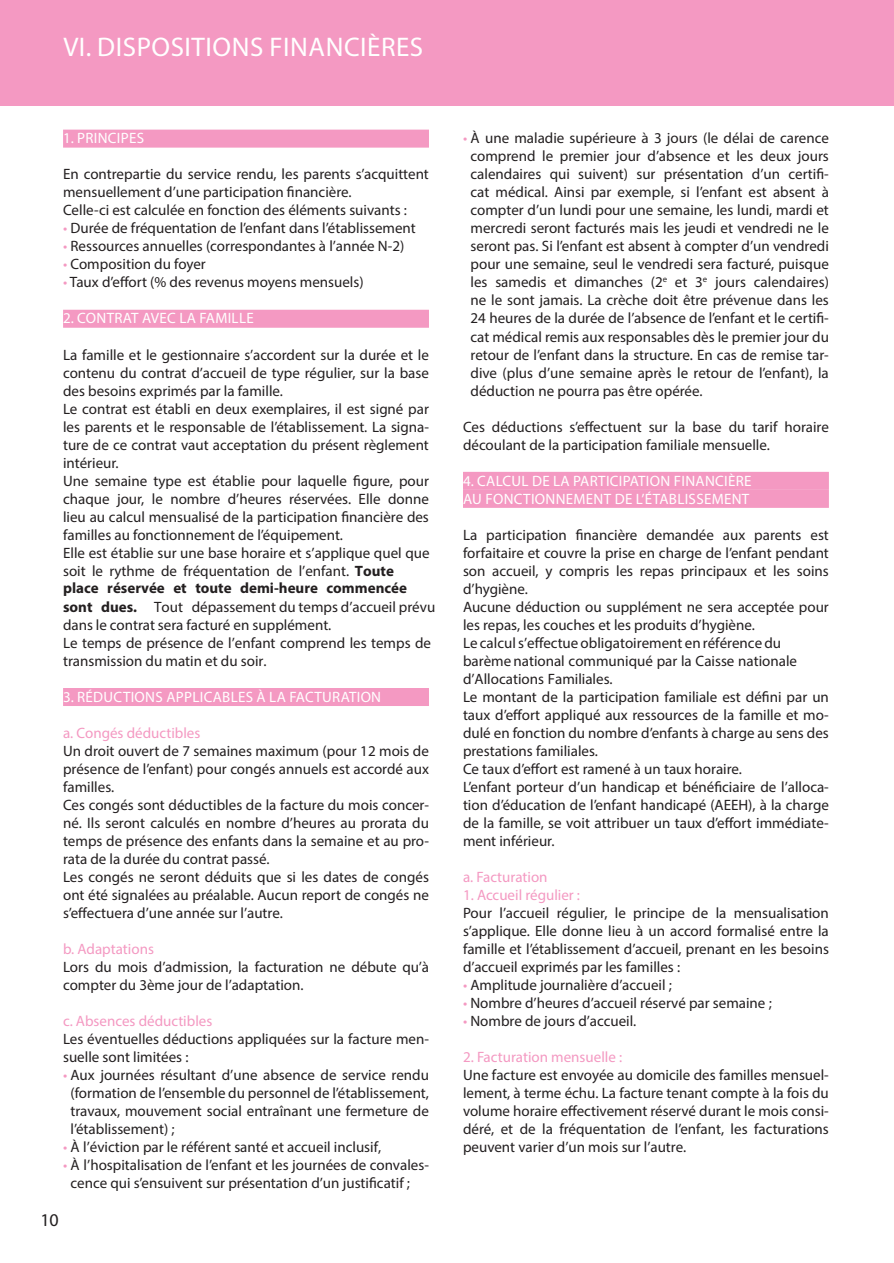
<style>
.page{position:relative;width:894px;height:1263px;background:#fff}
.page>*{position:absolute;margin:0;border:0;box-sizing:border-box;transform-origin:0 0}
.Style_de_paragraphe{font:27px "Myriad Pro";letter-spacing:.02em;color:#fff}
.t1{font:18px "Myriad Pro";color:#231f20}
.Style_de_paragraphe-2{font:15px/18px "Myriad Pro";color:#231f20}
.Style_de_paragraphe-3{font:15px "Myriad Pro";letter-spacing:.02em;color:#fff}
.Style_de_paragraphe-4{font:15px "Myriad Pro";color:#f499c2}
.s1{color:#f499c2}
.s2{font-weight:700}
</style>
<div class="page">
<div style="left:63px;top:130px;width:366px;height:18px;background:#f499c2"></div>
<div style="left:63px;top:310px;width:366px;height:18px;background:#f499c2"></div>
<div style="left:63px;top:688px;width:366px;height:18px;background:#f499c2"></div>
<div style="left:463px;top:472px;width:365px;height:18px;background:#f499c2"></div>
<div style="left:463px;top:490px;width:365px;height:18px;background:#f499c2"></div>
<div style="left:0;top:0;width:893px;height:106px;background:#f499c2"></div>
<p class="Style_de_paragraphe" style="left:63px;top:30px;width:361px">VI. DISPOSITIONS FINANCIÈRES</p>
<p class="Style_de_paragraphe-3" style="left:63px;top:129px;width:83px">1. PRINCIPES</p>
<p class="Style_de_paragraphe-2" style="left:63px;top:165px;width:367px">En contrepartie du service rendu, les parents s’acquittent mensuellement d’une participation financière.</p>
<p class="Style_de_paragraphe-2" style="left:63px;top:201px;width:345px">Celle-ci est calculée en fonction des éléments suivants :</p>
<p class="Style_de_paragraphe-2" style="left:63px;top:219px;width:354px"><span class="s1">•</span> Durée de fréquentation de l’enfant dans l’établissement</p>
<p class="Style_de_paragraphe-2" style="left:63px;top:237px;width:343px"><span class="s1">•</span> Ressources annuelles (correspondantes à l’année N-2)</p>
<p class="Style_de_paragraphe-2" style="left:63px;top:255px;width:144px"><span class="s1">•</span> Composition du foyer</p>
<p class="Style_de_paragraphe-2" style="left:63px;top:273px;width:302px"><span class="s1">•</span> Taux d’effort (% des revenus moyens mensuels)</p>
<p class="Style_de_paragraphe-3" style="left:63px;top:309px;width:192px">2. CONTRAT AVEC LA FAMILLE</p>
<p class="Style_de_paragraphe-2" style="left:63px;top:345px;width:368px">La famille et le gestionnaire s’accordent sur la durée et le contenu du contrat d’accueil de type régulier, sur la base des besoins exprimés par la famille.<br>Le contrat est établi en deux exemplaires, il est signé par les parents et le responsable de l’établissement. La signa&shy;ture de ce contrat vaut acceptation du présent règlement intérieur.<br>Une semaine type est établie pour laquelle figure, pour chaque jour, le nombre d’heures réservées. Elle donne lieu au calcul mensualisé de la participation financière des familles au fonctionnement de l’équipement.<br>Elle est établie sur une base horaire et s’applique quel que soit le rythme de fréquentation de l’enfant. <span class="s2">Toute place réservée et toute demi-heure commencée</span></p>
<p class="Style_de_paragraphe-2" style="left:63px;top:597px;width:373px"><span class="s2">sont dues.</span> Tout dépassement du temps d’accueil prévu dans le contrat sera facturé en supplément.<br>Le temps de présence de l’enfant comprend les temps de transmission du matin et du soir.</p>
<p class="Style_de_paragraphe-3" style="left:63px;top:687px;width:319px">3. RÉDUCTIONS APPLICABLES À LA FACTURATION</p>
<p class="Style_de_paragraphe-4" style="left:63px;top:723px;width:139px">a. Congés déductibles</p>
<p class="Style_de_paragraphe-2" style="left:63px;top:741px;width:367px;text-align:justify">Un droit ouvert de 7 semaines maximum (pour 12 mois de présence de l’enfant) pour congés annuels est accordé aux familles.</p>
<p class="Style_de_paragraphe-2" style="left:63px;top:795px;width:367px;text-align:justify">Ces congés sont déductibles de la facture du mois concer&shy;né. Ils seront calculés en nombre d’heures au prorata du temps de présence des enfants dans la semaine et au pro&shy;rata de la durée du contrat passé.</p>
<p class="Style_de_paragraphe-2" style="left:63px;top:867px;width:367px;text-align:justify">Les congés ne seront déduits que si les dates de congés ont été signalées au préalable. Aucun report de congés ne s’effectuera d’une année sur l’autre.</p>
<p class="Style_de_paragraphe-4" style="left:63px;top:939px;width:92px">b. Adaptations</p>
<p class="Style_de_paragraphe-2" style="left:63px;top:957px;width:367px">Lors du mois d’admission, la facturation ne débute qu’à compter du 3ème jour de l’adaptation.</p>
<p class="Style_de_paragraphe-4" style="left:63px;top:1011px;width:151px">c. Absences déductibles</p>
<p class="Style_de_paragraphe-2" style="left:63px;top:1029px;width:367px">Les éventuelles déductions appliquées sur la facture men&shy;suelle sont limitées :</p>
<p class="Style_de_paragraphe-2" style="left:70px;top:1065px;width:360px;text-align:justify;text-indent:-7px"><span class="s1">•</span> Aux journées résultant d’une absence de service rendu (formation de l’ensemble du personnel de l’établissement, travaux, mouvement social entraînant une fermeture de l’établissement) ;</p>
<p class="Style_de_paragraphe-2" style="left:63px;top:1137px;width:319px"><span class="s1">•</span> À l’éviction par le référent santé et accueil inclusif,</p>
<p class="Style_de_paragraphe-2" style="left:71px;top:1155px;width:360px;text-indent:-8px"><span class="s1">•</span> À l’hospitalisation de l’enfant et les journées de convales&shy;cence qui s’ensuivent sur présentation d’un justificatif ;</p>
<p class="t1" style="left:40px;top:1208px;width:20px">10</p>
<p class="Style_de_paragraphe-2" style="left:470px;top:129px;width:360px;text-align:justify;text-indent:-8px"><span class="s1">•</span> À une maladie supérieure à 3 jours (le délai de carence comprend le premier jour d’absence et les deux jours calendaires qui suivent) sur présentation d’un certifi&shy;cat médical. Ainsi par exemple, si l’enfant est absent à compter d’un lundi pour une semaine, les lundi, mardi et mercredi seront facturés mais les jeudi et vendredi ne le seront pas. Si l’enfant est absent à compter d’un vendredi pour une semaine, seul le vendredi sera facturé, puisque les samedis et dimanches (2<sup>e</sup> et 3<sup>e</sup> jours calendaires) ne le sont jamais. La crèche doit être prévenue dans les 24 heures de la durée de l’absence de l’enfant et le certifi&shy;cat médical remis aux responsables dès le premier jour du retour de l’enfant dans la structure. En cas de remise tar&shy;dive (plus d’une semaine après le retour de l’enfant), la déduction ne pourra pas être opérée.</p>
<p class="Style_de_paragraphe-2" style="left:463px;top:417px;width:367px">Ces déductions s’effectuent sur la base du tarif horaire découlant de la participation familiale mensuelle.</p>
<p class="Style_de_paragraphe-3" style="left:463px;top:471px;width:290px">4. CALCUL DE LA PARTICIPATION FINANCIÈRE</p>
<p class="Style_de_paragraphe-3" style="left:463px;top:489px;width:288px">AU FONCTIONNEMENT DE L’ÉTABLISSEMENT</p>
<p class="Style_de_paragraphe-2" style="left:463px;top:525px;width:367px">La participation financière demandée aux parents est forfaitaire et couvre la prise en charge de l’enfant pendant son accueil, y compris les repas principaux et les soins d’hygiène.<br>Aucune déduction ou supplément ne sera acceptée pour les repas, les couches et les produits d’hygiène.<br>Le calcul s’effectue obligatoirement en référence du barème national communiqué par la Caisse nationale d’Allocations Familiales.<br>Le montant de la participation familiale est défini par un taux d’effort appliqué aux ressources de la famille et mo&shy;dulé en fonction du nombre d’enfants à charge au sens des prestations familiales.<br>Ce taux d’effort est ramené à un taux horaire.<br>L’enfant porteur d’un handicap et bénéficiaire de l’alloca&shy;tion d’éducation de l’enfant handicapé (AEEH), à la charge de la famille, se voit attribuer un taux d’effort immédiate&shy;ment inférieur.</p>
<p class="Style_de_paragraphe-4" style="left:463px;top:867px;width:86px">a. Facturation</p>
<p class="Style_de_paragraphe-4" style="left:463px;top:885px;width:119px">1. Accueil régulier :</p>
<p class="Style_de_paragraphe-2" style="left:463px;top:903px;width:367px;text-align:justify">Pour l’accueil régulier, le principe de la mensualisation s’applique. Elle donne lieu à un accord formalisé entre la famille et l’établissement d’accueil, prenant en les besoins d’accueil exprimés par les familles :</p>
<p class="Style_de_paragraphe-2" style="left:463px;top:975px;width:210px"><span class="s1">•</span> Amplitude journalière d’accueil ;</p>
<p class="Style_de_paragraphe-2" style="left:463px;top:993px;width:310px"><span class="s1">•</span> Nombre d’heures d’accueil réservé par semaine ;</p>
<p class="Style_de_paragraphe-2" style="left:463px;top:1011px;width:175px"><span class="s1">•</span> Nombre de jours d’accueil.</p>
<p class="Style_de_paragraphe-4" style="left:463px;top:1047px;width:161px">2. Facturation mensuelle :</p>
<p class="Style_de_paragraphe-2" style="left:463px;top:1065px;width:367px;text-align:justify">Une facture est envoyée au domicile des familles mensuel&shy;lement, à terme échu. La facture tenant compte à la fois du volume horaire effectivement réservé durant le mois consi&shy;déré, et de la fréquentation de l’enfant, les facturations peuvent varier d’un mois sur l’autre.</p>
</div>
